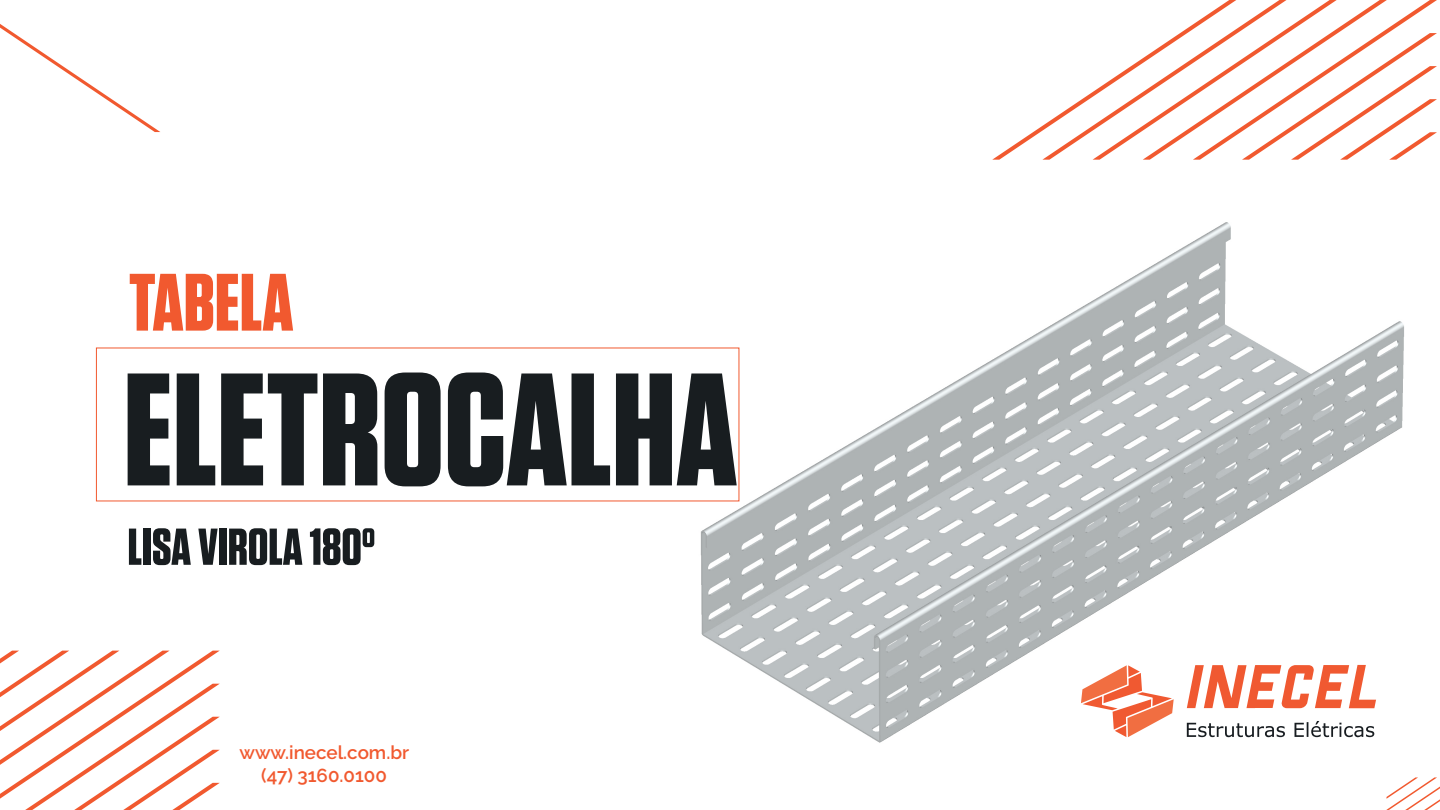
<style>
.page{position:relative;width:1440px;height:810px;background:#fff}
.page>*{position:absolute;margin:0;border:0;box-sizing:border-box;transform-origin:0 0}
.t1{font:700 159.9px "Tungsten";color:#181d20}
.t2{font:700 81.15px "Tungsten";color:#f1592f}
.t3{font:700 51.75px "Tungsten";color:#181d20}
.t4{font:600 18.75px/22.5px "Raleway";color:#f1592f;text-align:center}
</style>
<div class="page">
<img style="left:659px;top:222px;width:745px;height:588px">
<svg style="left:1387px;top:777px;width:53px;height:33px"></svg>
<svg style="left:0;top:651px;width:220px;height:159px"></svg>
<svg style="left:992px;top:0;width:445px;height:160px"></svg>
<svg style="left:0;top:24px;width:160px;height:108px"></svg>
<svg style="left:1187px;top:721px;width:187px;height:16px"></svg>
<svg style="left:1187px;top:665px;width:189px;height:43px"></svg>
<svg style="left:1081px;top:665px;width:93px;height:72px"></svg>
<h2 class="t2" style="left:129px;top:259px;width:166px">TABELA</h2>
<h1 class="t1" style="left:124px;top:344px;width:615px">ELETROCALHA</h1>
<h3 class="t3" style="left:128px;top:519px;width:249px">LISA VIROLA 180°</h3>
<p class="t4" style="left:239px;top:741px;width:171px">www.inecel.com.br (47) 3160.0100</p>
</div>
